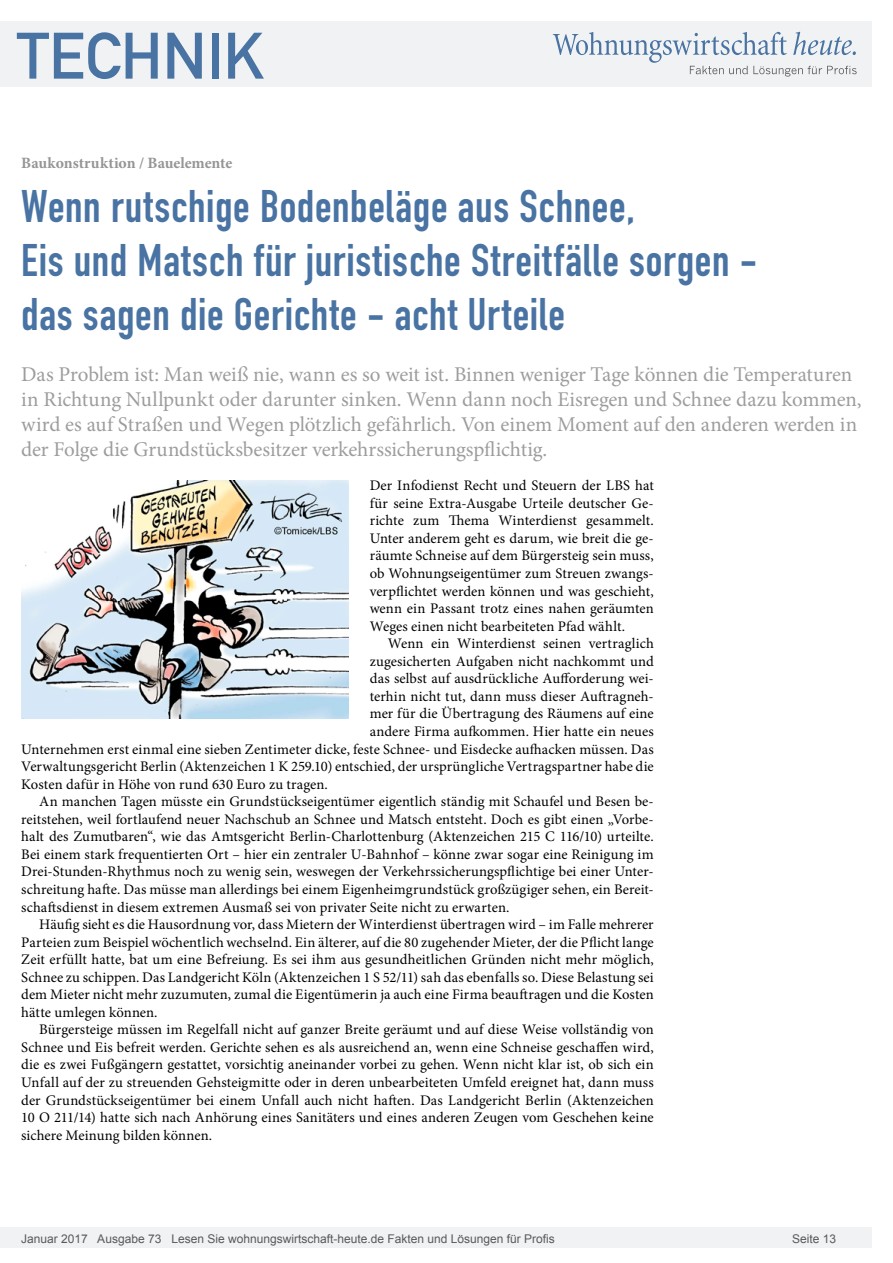
<style>
.page{position:relative;width:893px;height:1263px;background:#fff}
.page>*{position:absolute;margin:0;border:0;box-sizing:border-box;transform-origin:0 0}
.t1{font:64.5px "DIN Mittelschrift";color:#4973a3}
.Überschrift_Groß{font:45px/54px "DIN Engschrift";letter-spacing:.015em;color:#4973a3}
.Anlesetext{font:21px/25.2px "Minion Pro";letter-spacing:-.005em;color:#9d9d9d}
.Kategorie{font:700 15.75px "Minion Pro";color:#959595}
.Fliesstext{font:14.7px/17.5px "Minion Pro";letter-spacing:.005em;color:#000;text-align:justify}
.Fließtext_erste_Zeil{font:14.7px/17.5px "Minion Pro";letter-spacing:.005em;color:#000;text-align:justify}
.t2{font:12px "Arial";color:#595959}
</style>
<div class="page">
<div style="left:0;top:1227px;width:872px;height:20px;background:#f1f2f3"></div>
<div style="left:0;top:21px;width:872px;height:66px;background:#f1f2f3"></div>
<svg style="left:553px;top:32px;width:304px;height:45px"></svg>
<img style="left:21px;top:480px;width:327px;height:238px">
<h1 class="t1" style="left:17px;top:18px;width:249px">TECHNIK</h1>
<p class="Kategorie" style="left:21px;top:152px;width:213px">Baukonstruktion / Bauelemente</p>
<p class="Überschrift_Groß" style="left:21px;top:180px;width:738px">Wenn rutschige Bodenbeläge aus Schnee,<br>Eis und Matsch für juristische Streitfälle sorgen - das sagen die Gerichte - acht Urteile</p>
<p class="Anlesetext" style="left:21px;top:361px;width:842px">Das Problem ist: Man weiß nie, wann es so weit ist. Binnen weniger Tage können die Temperaturen in Richtung Nullpunkt oder darunter sinken. Wenn dann noch Eisregen und Schnee dazu kommen, wird es auf Straßen und Wegen plötzlich gefährlich. Von einem Moment auf den anderen werden in der Folge die Grundstücksbesitzer verkehrssicherungspflichtig.</p>
<p class="Fließtext_erste_Zeil" style="left:370px;top:477px;width:286px">Der Infodienst Recht und Steuern der LBS hat für seine Extra-Ausgabe Urteile deutscher Ge&shy;richte zum Thema Winterdienst gesammelt.<br>Unter anderem geht es darum, wie breit die ge&shy;räumte Schneise auf dem Bürgersteig sein muss, ob Wohnungseigentümer zum Streuen zwangs&shy;verpflichtet werden können und was geschieht, wenn ein Passant trotz eines nahen geräumten Weges einen nicht bearbeiteten Pfad wählt.</p>
<p class="Fliesstext" style="left:388px;top:635px;width:268px">Wenn ein Winterdienst seinen vertraglich</p>
<p class="Fliesstext" style="left:370px;top:652px;width:285px">zugesicherten Aufgaben nicht nachkommt und</p>
<p class="Fliesstext" style="left:370px;top:670px;width:286px">das selbst auf ausdrückliche Aufforderung wei-</p>
<p class="Fliesstext" style="left:370px;top:687px;width:286px">terhin nicht tut, dann muss dieser Auftragneh-</p>
<p class="Fliesstext" style="left:370px;top:705px;width:285px">mer für die Übertragung des Räumens auf eine</p>
<p class="Fliesstext" style="left:370px;top:723px;width:285px">andere Firma aufkommen. Hier hatte ein neues</p>
<p class="Fliesstext" style="left:21px;top:740px;width:634px">Unternehmen erst einmal eine sieben Zentimeter dicke, feste Schnee- und Eisdecke aufhacken müssen. Das</p>
<p class="Fliesstext" style="left:21px;top:758px;width:634px">Verwaltungsgericht Berlin (Aktenzeichen 1 K 259.10) entschied, der ursprüngliche Vertragspartner habe die</p>
<p class="Fliesstext" style="left:21px;top:775px;width:308px">Kosten dafür in Höhe von rund 630 Euro zu tragen.</p>
<p class="Fliesstext" style="left:21px;top:793px;width:634px;text-indent:18px">An manchen Tagen müsste ein Grundstückseigentümer eigentlich ständig mit Schaufel und Besen be&shy;reitstehen, weil fortlaufend neuer Nachschub an Schnee und Matsch entsteht. Doch es gibt einen „Vorbe&shy;halt des Zumutbaren“, wie das Amtsgericht Berlin-Charlottenburg (Aktenzeichen 215 C 116/10) urteilte.<br>Bei einem stark frequentierten Ort – hier ein zentraler U-Bahnhof – könne zwar sogar eine Reinigung im Drei-Stunden-Rhythmus noch zu wenig sein, weswegen der Verkehrssicherungspflichtige bei einer Unter&shy;schreitung hafte. Das müsse man allerdings bei einem Eigenheimgrundstück großzügiger sehen, ein Bereit&shy;schaftsdienst in diesem extremen Ausmaß sei von privater Seite nicht zu erwarten.</p>
<p class="Fliesstext" style="left:21px;top:916px;width:634px;text-indent:18px">Häufig sieht es die Hausordnung vor, dass Mietern der Winterdienst übertragen wird – im Falle mehrerer Parteien zum Beispiel wöchentlich wechselnd. Ein älterer, auf die 80 zugehender Mieter, der die Pflicht lange Zeit erfüllt hatte, bat um eine Befreiung. Es sei ihm aus gesundheitlichen Gründen nicht mehr möglich, Schnee zu schippen. Das Landgericht Köln (Aktenzeichen 1 S 52/11) sah das ebenfalls so. Diese Belastung sei dem Mieter nicht mehr zuzumuten, zumal die Eigentümerin ja auch eine Firma beauftragen und die Kosten hätte umlegen können.</p>
<p class="Fliesstext" style="left:21px;top:1021px;width:634px;text-indent:18px">Bürgersteige müssen im Regelfall nicht auf ganzer Breite geräumt und auf diese Weise vollständig von Schnee und Eis befreit werden. Gerichte sehen es als ausreichend an, wenn eine Schneise geschaffen wird, die es zwei Fußgängern gestattet, vorsichtig aneinander vorbei zu gehen. Wenn nicht klar ist, ob sich ein Unfall auf der zu streuenden Gehsteigmitte oder in deren unbearbeiteten Umfeld ereignet hat, dann muss der Grundstückseigentümer bei einem Unfall auch nicht haften. Das Landgericht Berlin (Aktenzeichen 10 O 211/14) hatte sich nach Anhörung eines Sanitäters und eines anderen Zeugen vom Geschehen keine sichere Meinung bilden können.</p>
<p class="t2" style="left:21px;top:1230px;width:535px">Januar 2017 Ausgabe 73 Lesen Sie wohnungswirtschaft-heute.de Fakten und Lösungen für Profis</p>
<p class="t2" style="left:792px;top:1231px;width:46px">Seite 13</p>
</div>
